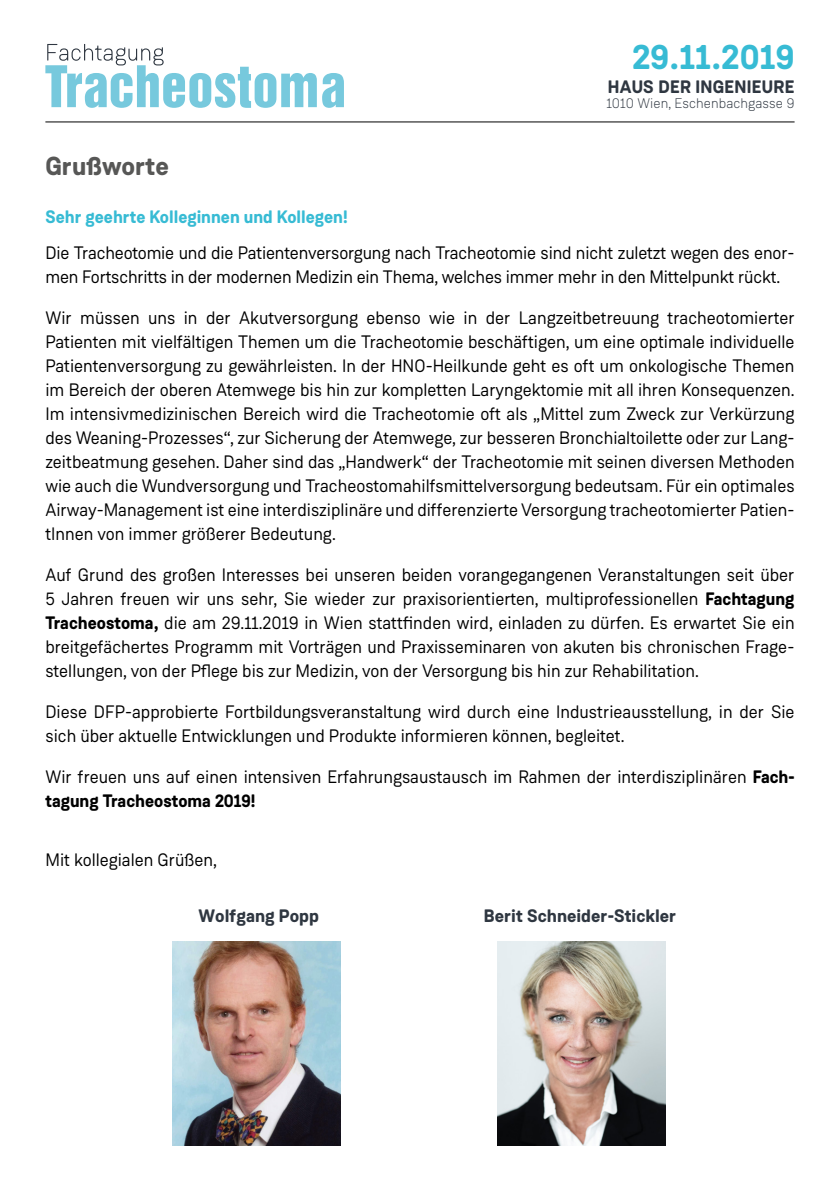
<style>
.page{position:relative;width:840px;height:1191px;background:#fff}
.page>*{position:absolute;margin:0;border:0;box-sizing:border-box;transform-origin:0 0}
.t1{font:700 34.8px "Weissenhof Grotesk";letter-spacing:.01em;color:#37bbd4}
.t2{font:700 26px "Weissenhof Grotesk";color:#575756}
.t3{font:18px/24px "Weissenhof Grotesk";color:#000}
.t4{font:700 18px "Weissenhof Grotesk";color:#2f3741}
.t5{font:700 18px "Weissenhof Grotesk";color:#37bbd4}
.t6{font:300 14px "Weissenhof Grotesk";letter-spacing:.005em;color:#2f3741}
.s1{font-weight:700}
</style>
<div class="page">
<hr style="left:45px;top:122px;width:749px;height:1px;background:#000">
<img style="left:172px;top:941px;width:168px;height:204px">
<img style="left:497px;top:941px;width:167px;height:204px">
<svg style="left:45px;top:44px;width:299px;height:64px"></svg>
<h2 class="t2" style="left:45px;top:150px;width:125px">Grußworte</h2>
<h1 class="t1" style="left:632px;top:35px;width:164px">29.11.2019</h1>
<p class="t4" style="left:607px;top:75px;width:188px">HAUS DER INGENIEURE</p>
<p class="t6" style="left:606px;top:95px;width:190px">1010 Wien, Eschenbachgasse 9</p>
<p class="t5" style="left:45px;top:206px;width:303px">Sehr geehrte Kolleginnen und Kollegen!</p>
<p class="t3" style="left:45px;top:240px;width:750px">Die Tracheotomie und die Patientenversorgung nach Tracheotomie sind nicht zuletzt wegen des enor&shy;men Fortschritts in der modernen Medizin ein Thema, welches immer mehr in den Mittelpunkt rückt.</p>
<p class="t3" style="left:45px;top:305px;width:750px;text-align:justify">Wir müssen uns in der Akutversorgung ebenso wie in der Langzeitbetreuung tracheotomierter Patienten mit vielfältigen Themen um die Tracheotomie beschäftigen, um eine optimale individuelle Patientenversorgung zu gewährleisten. In der HNO-Heilkunde geht es oft um onkologische Themen im Bereich der oberen Atemwege bis hin zur kompletten Laryngektomie mit all ihren Konsequenzen.<br>Im intensivmedizinischen Bereich wird die Tracheotomie oft als „Mittel zum Zweck zur Verkürzung des Weaning-Prozesses“, zur Sicherung der Atemwege, zur besseren Bronchialtoilette oder zur Lang&shy;zeitbeatmung gesehen. Daher sind das „Handwerk“ der Tracheotomie mit seinen diversen Methoden wie auch die Wundversorgung und Tracheostomahilfsmittelversorgung bedeutsam. Für ein optimales Airway-Management ist eine interdisziplinäre und differenzierte Versorgung tracheotomierter Patien&shy;tInnen von immer größerer Bedeutung.</p>
<p class="t3" style="left:45px;top:562px;width:750px;text-align:justify">Auf Grund des großen Interesses bei unseren beiden vorangegangenen Veranstaltungen seit über 5 Jahren freuen wir uns sehr, Sie wieder zur praxisorientierten, multiprofessionellen <span class="s1">Fachtagung Tracheostoma,</span> die am 29.11.2019 in Wien stattfinden wird, einladen zu dürfen. Es erwartet Sie ein breitgefächertes Programm mit Vorträgen und Praxisseminaren von akuten bis chronischen Frage&shy;stellungen, von der Pflege bis zur Medizin, von der Versorgung bis hin zur Rehabilitation.</p>
<p class="t3" style="left:45px;top:699px;width:750px">Diese DFP-approbierte Fortbildungsveranstaltung wird durch eine Industrieausstellung, in der Sie sich über aktuelle Entwicklungen und Produkte informieren können, begleitet.</p>
<p class="t3" style="left:45px;top:764px;width:750px">Wir freuen uns auf einen intensiven Erfahrungsaustausch im Rahmen der interdisziplinären <span class="s1">Fach&shy;tagung Tracheostoma 2019!</span></p>
<p class="t3" style="left:45px;top:848px;width:173px">Mit kollegialen Grüßen,</p>
<p class="t4" style="left:198px;top:904px;width:122px">Wolfgang Popp</p>
<p class="t4" style="left:483px;top:904px;width:194px">Berit Schneider-Stickler</p>
</div>
